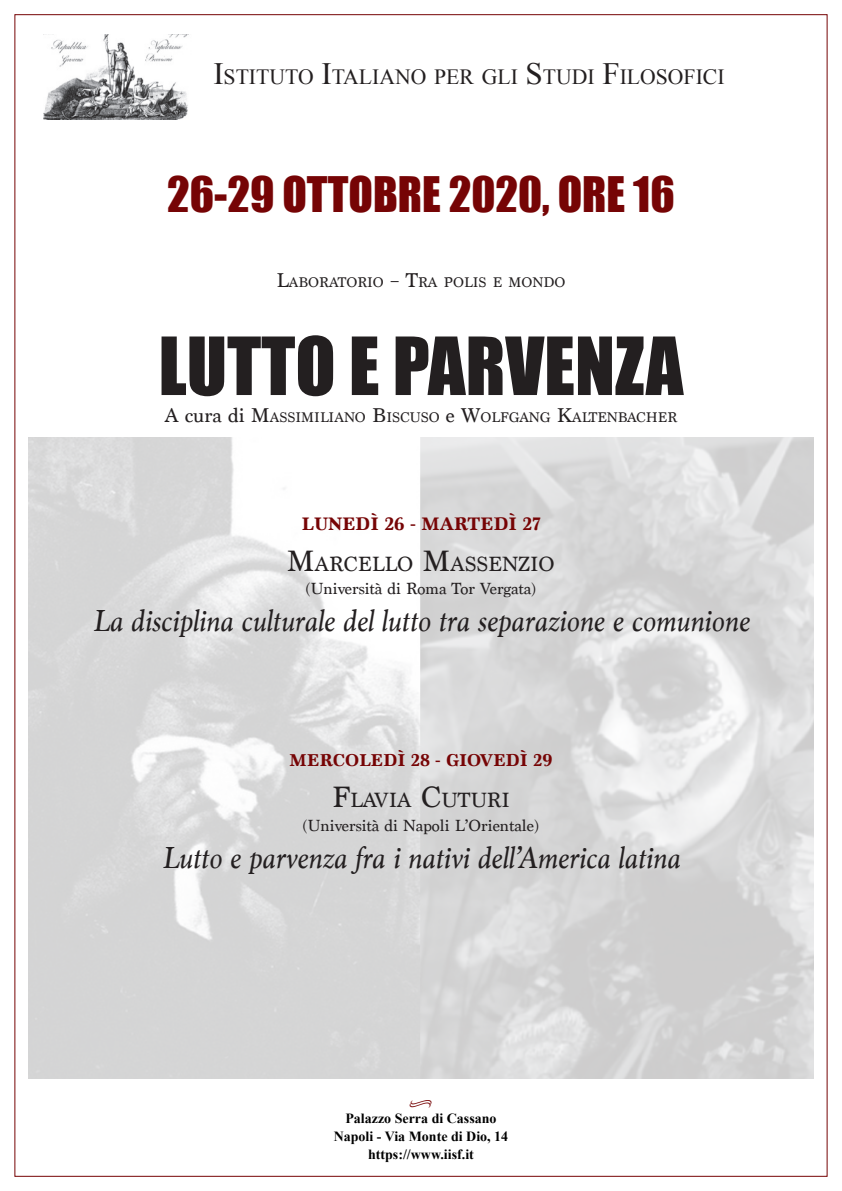
<style>
.page{position:relative;width:842px;height:1191px;background:#fff}
.page>*{position:absolute;margin:0;border:0;box-sizing:border-box;transform-origin:0 0}
.t1{font:74px "Impact";color:#231f20}
.t2{font:45px "Impact";color:#760405}
.t3{font:italic 32px "Marion";color:#231f20}
.t4{font:21.7px "Times New Roman";color:#231f20}
.t5{font:21.7px "Marion";color:#231f20}
.t6{font:700 19px "Marion";color:#760405}
.t7{font:700 18px "Marion";color:#760405}
.t8{font:17px "Marion";color:#231f20}
.t9{font:14.9px "Minion Pro";color:#760405}
.t10{font:14.7px "Marion";color:#231f20}
.t11{font:700 14px "Times New Roman";color:#000}
.s1{font-size:31px}
.s2{font-size:21px}
</style>
<div class="page">
<img style="left:44px;top:34px;width:145px;height:86px">
<p class="t4" style="left:213px;top:62px;width:512px"><span class="s1">I</span>STITUTO <span class="s1">I</span>TALIANO PER GLI <span class="s1">S</span> TUDI <span class="s1">F</span>ILOSOFICI</p>
<p class="t2" style="left:167px;top:160px;width:509px">26-29 OTTOBRE 2020, ORE 16</p>
<p class="t10" style="left:276px;top:273px;width:291px"><span class="s2">L</span>ABORATORIO <span class="s2">– T</span>RA POLIS E MONDO</p>
<p class="t1" style="left:158px;top:308px;width:526px">LUTTO E PARVENZA</p>
<p class="t10" style="left:165px;top:408px;width:514px"><span class="s2">A cura di</span> <span class="s2">M</span>ASSIMILIANO <span class="s2">B</span>ISCUSO <span class="s2">e</span> <span class="s2">W</span>OLFGANG <span class="s2">K</span>ALTENBACHER</p>
<p class="t6" style="left:302px;top:512px;width:240px">LUNEDÌ 26 - MARTEDÌ 27</p>
<p class="t5" style="left:287px;top:551px;width:269px"><span class="s1">M</span>ARCELLO <span class="s1">M</span>ASSENZIO</p>
<p class="t8" style="left:306px;top:578px;width:232px">(Università di Roma Tor Vergata)</p>
<p class="t3" style="left:92px;top:600px;width:659px">La disciplina culturale del lutto tra separazione e comunione</p>
<p class="t7" style="left:289px;top:749px;width:265px">MERCOLEDÌ 28 - GIOVEDÌ 29</p>
<p class="t5" style="left:332px;top:787px;width:179px"><span class="s1">F</span>LAVIA <span class="s1">C</span>UTURI</p>
<p class="t8" style="left:303px;top:815px;width:238px">(Università di Napoli L’Orientale)</p>
<p class="t3" style="left:162px;top:837px;width:520px">Lutto e parvenza fra i nativi dell’America latina</p>
<p class="t9" style="left:409px;top:1091px;width:25px">•</p>
<p class="t11" style="left:345px;top:1108px;width:153px">Palazzo Serra di Cassano</p>
<p class="t11" style="left:334px;top:1126px;width:176px">Napoli - Via Monte di Dio, 14</p>
<p class="t11" style="left:368px;top:1144px;width:107px">https://www.iisf.it</p>
</div>
